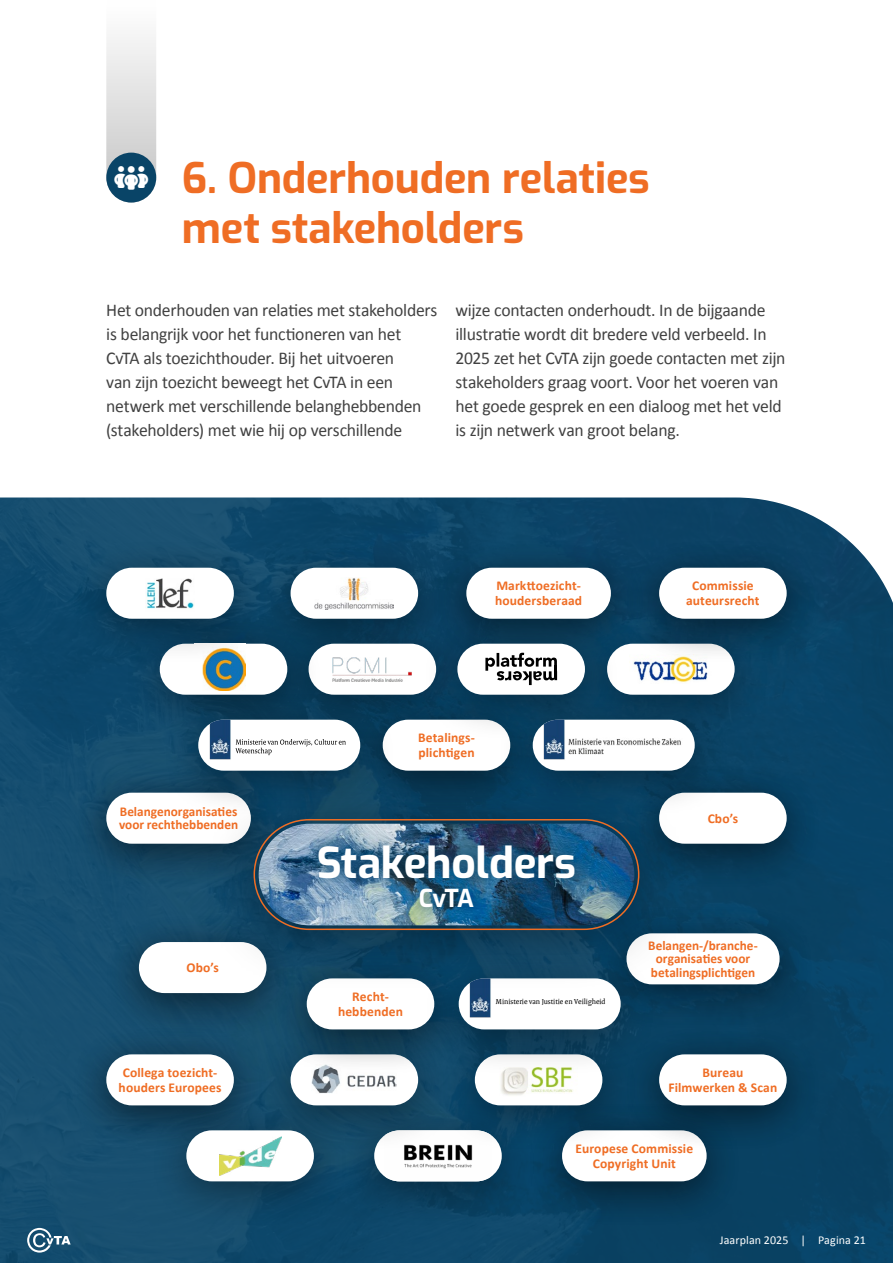
<style>
.page{position:relative;width:893px;height:1263px;background:#fff}
.page>*{position:absolute;margin:0;border:0;box-sizing:border-box;transform-origin:0 0}
.t1{font:700 42.6px "Exo";letter-spacing:-.005em;color:#fff}
.t2{font:700 42px/50.4px "Exo";letter-spacing:-.005em;color:#ef6d24}
.t3{font:700 24.6px "Exo";color:#fff}
.Broodtekst{font:18px/24px "Calibri";letter-spacing:-.015em;color:#414141}
.t4{font:700 13.5px/14.9px "Calibri";letter-spacing:.005em;color:#ef6d24;text-align:center}
.t5{font:12px "Calibri";letter-spacing:.01em;color:#fff}
.t6{font:6.9px "Rijksoverheid Serif";color:#000}
</style>
<div class="page">
<img style="left:0;top:497px;width:893px;height:766px">
<div style="left:103px;top:912px;width:200px;height:128px;background:#000;opacity:.2"></div>
<div style="left:139px;top:942px;width:127px;height:51px;background:#fff;border-radius:26px"></div>
<div style="left:623px;top:763px;width:200px;height:127px;background:#000;opacity:.2"></div>
<div style="left:659px;top:793px;width:128px;height:51px;background:#fff;border-radius:26px"></div>
<div style="left:526px;top:1101px;width:217px;height:127px;background:#000;opacity:.2"></div>
<div style="left:562px;top:1130px;width:145px;height:51px;background:#fff;border-radius:26px"></div>
<div style="left:571px;top:614px;width:200px;height:127px;background:#0a4366"></div>
<div style="left:607px;top:644px;width:128px;height:51px;background:#fff;border-radius:26px"></div>
<img style="left:637px;top:665px;width:71px;height:18px">
<div style="left:430px;top:538px;width:217px;height:127px;background:#000;opacity:.2"></div>
<div style="left:466px;top:568px;width:145px;height:51px;background:#fff;border-radius:26px"></div>
<div style="left:623px;top:538px;width:200px;height:127px;background:#000;opacity:.2"></div>
<div style="left:659px;top:568px;width:128px;height:51px;background:#fff;border-radius:26px"></div>
<div style="left:70px;top:1025px;width:200px;height:127px;background:#000;opacity:.2"></div>
<div style="left:106px;top:1054px;width:128px;height:51px;background:#fff;border-radius:26px"></div>
<div style="left:338px;top:1101px;width:200px;height:127px;background:#000;opacity:.4"></div>
<div style="left:374px;top:1130px;width:128px;height:51px;background:#fff;border-radius:26px"></div>
<img style="left:385px;top:1152px;width:106px;height:29px">
<div style="left:254px;top:1025px;width:201px;height:127px;background:#000;opacity:.4"></div>
<div style="left:291px;top:1054px;width:127px;height:51px;background:#fff;border-radius:26px"></div>
<img style="left:312px;top:1076px;width:85px;height:17px">
<div style="left:438px;top:1025px;width:201px;height:127px;background:#000;opacity:.4"></div>
<div style="left:475px;top:1054px;width:127px;height:51px;background:#fff;border-radius:26px"></div>
<img style="left:501px;top:1076px;width:72px;height:19px">
<div style="left:254px;top:538px;width:201px;height:127px;background:#000;opacity:.4"></div>
<div style="left:291px;top:568px;width:127px;height:51px;background:#fff;border-radius:26px"></div>
<img style="left:315px;top:577px;width:79px;height:32px">
<div style="left:272px;top:614px;width:201px;height:127px;background:#000;opacity:.4"></div>
<div style="left:309px;top:644px;width:127px;height:51px;background:#fff;border-radius:26px"></div>
<img style="left:333px;top:657px;width:79px;height:24px">
<div style="left:123px;top:614px;width:201px;height:127px;background:#000;opacity:.4"></div>
<div style="left:160px;top:644px;width:127px;height:51px;background:#fff;border-radius:26px"></div>
<img style="left:202px;top:665px;width:43px;height:25px">
<div style="left:270px;top:949px;width:201px;height:127px;background:#000;opacity:.2"></div>
<div style="left:307px;top:978px;width:127px;height:51px;background:#fff;border-radius:26px"></div>
<div style="left:623px;top:1025px;width:200px;height:127px;background:#000;opacity:.2"></div>
<div style="left:659px;top:1054px;width:128px;height:51px;background:#fff;border-radius:26px"></div>
<div style="left:70px;top:763px;width:217px;height:127px;background:#000;opacity:.2"></div>
<div style="left:106px;top:793px;width:145px;height:51px;background:#fff;border-radius:26px"></div>
<div style="left:346px;top:690px;width:201px;height:127px;background:#000;opacity:.2"></div>
<div style="left:383px;top:720px;width:127px;height:51px;background:#fff;border-radius:26px"></div>
<div style="left:590px;top:904px;width:226px;height:127px;background:#000;opacity:.2"></div>
<div style="left:626px;top:933px;width:154px;height:51px;background:#fff;border-radius:26px"></div>
<div style="left:70px;top:538px;width:200px;height:127px;background:#000;opacity:.4"></div>
<div style="left:106px;top:568px;width:128px;height:51px;background:#fff;border-radius:26px"></div>
<img style="left:146px;top:578px;width:48px;height:31px">
<div style="left:150px;top:1101px;width:200px;height:127px;background:#000;opacity:.4"></div>
<div style="left:186px;top:1130px;width:128px;height:51px;background:#fff;border-radius:26px"></div>
<img style="left:219px;top:1136px;width:62px;height:40px">
<div style="left:421px;top:614px;width:200px;height:127px;background:#000;opacity:.4"></div>
<div style="left:457px;top:644px;width:128px;height:51px;background:#fff;border-radius:26px"></div>
<svg style="left:485px;top:653px;width:72px;height:32px"></svg>
<div style="left:496px;top:690px;width:235px;height:127px;background:#000;opacity:.4"></div>
<div style="left:533px;top:720px;width:162px;height:51px;background:#fff;border-radius:26px"></div>
<img style="left:568px;top:738px;width:113px;height:17px">
<img style="left:542px;top:720px;width:23px;height:40px">
<div style="left:162px;top:690px;width:235px;height:127px;background:#000;opacity:.4"></div>
<div style="left:198px;top:720px;width:162px;height:51px;background:#fff;border-radius:26px"></div>
<svg style="left:235px;top:739px;width:111px;height:16px"></svg>
<img style="left:207px;top:720px;width:24px;height:40px">
<div style="left:422px;top:949px;width:235px;height:127px;background:#000;opacity:.4"></div>
<div style="left:459px;top:978px;width:162px;height:51px;background:#fff;border-radius:26px"></div>
<img style="left:469px;top:994px;width:22px;height:24px">
<div style="left:200px;top:772px;width:492px;height:222px;background:#000;opacity:.4"></div>
<div style="left:218px;top:790px;width:457px;height:186px;background:#000;opacity:.2"></div>
<div style="left:254px;top:819px;width:385px;height:111px;border:2px solid #ef6d24;border-radius:55px"></div>
<img style="left:259px;top:824px;width:375px;height:101px;border-radius:51px">
<img style="left:305px;top:831px;width:283px;height:90px">
<svg style="left:27px;top:1228px;width:44px;height:24px"></svg>
<svg style="left:106px;top:37px;width:50px;height:166px"></svg>
<h1 class="t2" style="left:182px;top:150px;width:469px">6. Onderhouden relaties met stakeholders</h1>
<p class="Broodtekst" style="left:106px;top:298px;width:333px">Het onderhouden van relaties met stakeholders is belangrijk voor het functioneren van het CvTA als toezichthouder. Bij het uitvoeren<br>van zijn toezicht beweegt het CvTA in een netwerk met verschillende belanghebbenden (stakeholders) met wie hij op verschillende</p>
<p class="Broodtekst" style="left:455px;top:298px;width:332px">wijze contacten onderhoudt. In de bijgaande illustratie wordt dit bredere veld verbeeld. In 2025 zet het CvTA zijn goede contacten met zijn stakeholders graag voort. Voor het voeren van het goede gesprek en een dialoog met het veld is zijn netwerk van groot belang.</p>
<p class="t4" style="left:119px;top:804px;width:121px;line-height:13.5px;text-align:left">Belangenorganisaties voor rechthebbenden</p>
<p class="t4" style="left:186px;top:959px;width:34px">Obo’s</p>
<p class="t4" style="left:119px;top:1064px;width:104px">Collega toezicht&shy;houders Europees</p>
<p class="t4" style="left:495px;top:578px;width:89px;text-align:left">Markt-toezicht--- houdersberaad</p>
<p class="t4" style="left:686px;top:578px;width:75px">Commissie auteursrecht</p>
<p class="t4" style="left:418px;top:730px;width:58px;text-align:left">Betalings&shy;plichtigen</p>
<p class="t4" style="left:708px;top:810px;width:32px">Cbo’s</p>
<p class="t1" style="left:317px;top:830px;width:261px">Stakeholders</p>
<p class="t3" style="left:419px;top:880px;width:57px">CvTA</p>
<p class="t4" style="left:338px;top:988px;width:66px">Recht&shy;hebbenden</p>
<p class="t6" style="left:496px;top:997px;width:111px">Ministerie van Justitie en Veiligheid</p>
<p class="t4" style="left:648px;top:938px;width:110px;line-height:13.5px">Belangen-/branche&shy;organisaties voor betalingsplichtigen</p>
<p class="t4" style="left:668px;top:1064px;width:110px">Bureau<br>Filmwerken &amp; Scan</p>
<p class="t4" style="left:575px;top:1140px;width:119px">Europese Commissie<br>Copyright Unit</p>
<p class="t5" style="left:720px;top:1232px;width:148px">Jaarplan 2025 | Pagina 21</p>
</div>
